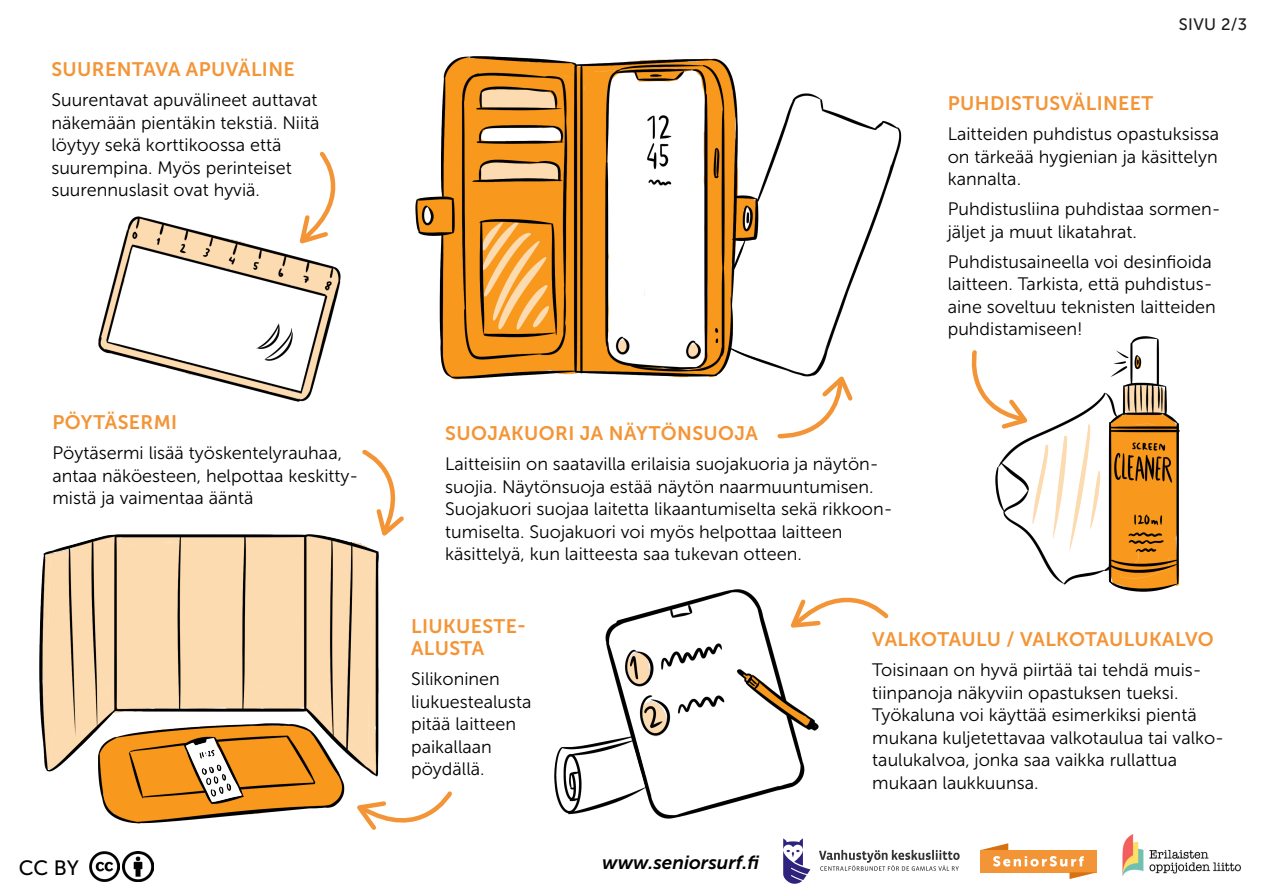
<style>
.page{position:relative;width:1263px;height:893px;background:#fff}
.page>*{position:absolute;margin:0;border:0;box-sizing:border-box;transform-origin:0 0}
.t1{font:20.7px "Museo Sans 500";color:#000}
.t2{font:19.5px/22.5px "Museo Sans 700";letter-spacing:.02em;color:#f39537}
.t3{font:italic 18.9px "Museo Sans 700";color:#000}
.t4{font:18px/22.5px "Museo Sans 300";color:#000}
.t5{font:16.5px "Museo Sans 500";color:#1d1d1b}
</style>
<div class="page">
<img style="left:89px;top:851px;width:30px;height:31px">
<img style="left:123px;top:851px;width:30px;height:31px">
<svg style="left:306px;top:151px;width:35px;height:131px"></svg>
<svg style="left:777px;top:385px;width:76px;height:54px"></svg>
<svg style="left:971px;top:350px;width:25px;height:61px"></svg>
<svg style="left:368px;top:791px;width:84px;height:39px"></svg>
<svg style="left:362px;top:449px;width:42px;height:87px"></svg>
<svg style="left:818px;top:597px;width:71px;height:29px"></svg>
<img style="left:415px;top:56px;width:487px;height:329px">
<img style="left:99px;top:216px;width:241px;height:186px">
<img style="left:39px;top:534px;width:340px;height:290px">
<img style="left:555px;top:590px;width:263px;height:228px">
<img style="left:996px;top:337px;width:183px;height:255px">
<img style="left:1122px;top:834px;width:119px;height:42px">
<svg style="left:783px;top:838px;width:27px;height:46px"></svg>
<svg style="left:819px;top:850px;width:141px;height:21px"></svg>
<div style="left:981px;top:850px;width:116px;height:22px;background:#f39537"></div>
<svg style="left:993px;top:856px;width:91px;height:10px"></svg>
<svg style="left:1069px;top:872px;width:28px;height:7px"></svg>
<svg style="left:981px;top:843px;width:27px;height:7px"></svg>
<p class="t2" style="left:51px;top:58px;width:245px">SUURENTAVA APUVÄLINE</p>
<p class="t4" style="left:51px;top:89px;width:270px">Suurentavat apuvälineet auttavat näkemään pientäkin tekstiä. Niitä löytyy sekä korttikoossa että suurempina. Myös perinteiset suurennuslasit ovat hyviä.</p>
<p class="t2" style="left:52px;top:411px;width:126px">PÖYTÄSERMI</p>
<p class="t4" style="left:52px;top:442px;width:307px">Pöytäsermi lisää työskentelyrauhaa, antaa näköesteen, helpottaa keskitty&shy;mistä ja vaimentaa ääntä</p>
<p class="t1" style="left:19px;top:857px;width:62px">CC BY</p>
<p class="t5" style="left:1179px;top:15px;width:70px">SIVU 2/3</p>
<p class="t2" style="left:445px;top:422px;width:314px">SUOJAKUORI JA NÄYTÖNSUOJA</p>
<p class="t4" style="left:445px;top:453px;width:449px">Laitteisiin on saatavilla erilaisia suojakuoria ja näytön&shy;suojia. Näytönsuoja estää näytön naarmuuntumisen.<br>Suojakuori suojaa laitetta likaantumiselta sekä rikkoon&shy;tumiselta. Suojakuori voi myös helpottaa laitteen käsittelyä, kun laitteesta saa tukevan otteen.</p>
<p class="t2" style="left:948px;top:92px;width:207px">PUHDISTUSVÄLINEET</p>
<p class="t4" style="left:948px;top:123px;width:273px;text-align:justify">Laitteiden puhdistus opastuksissa on tärkeää hygienian ja käsittelyn kannalta.</p>
<p class="t4" style="left:948px;top:198px;width:274px">Puhdistusliina puhdistaa sormen&shy;jäljet ja muut likatahrat.</p>
<p class="t4" style="left:948px;top:250px;width:270px">Puhdistusaineella voi desinfioida laitteen. Tarkista, että puhdistus&shy;aine soveltuu teknisten laitteiden puhdistamiseen!</p>
<p class="t2" style="left:411px;top:614px;width:117px">LIUKUESTE-<br>ALUSTA</p>
<p class="t4" style="left:411px;top:668px;width:122px">Silikoninen liukuestealusta pitää laitteen paikallaan pöydällä.</p>
<p class="t3" style="left:602px;top:852px;width:159px">www.seniorsurf.fi</p>
<p class="t2" style="left:872px;top:628px;width:343px">VALKOTAULU / VALKOTAULUKALVO</p>
<p class="t4" style="left:872px;top:659px;width:353px">Toisinaan on hyvä piirtää tai tehdä muis&shy;tiinpanoja näkyviin opastuksen tueksi.<br>Työkaluna voi käyttää esimerkiksi pientä mukana kuljetettavaa valkotaulua tai valko&shy;taulukalvoa, jonka saa vaikka rullattua mukaan laukkuunsa.</p>
</div>
